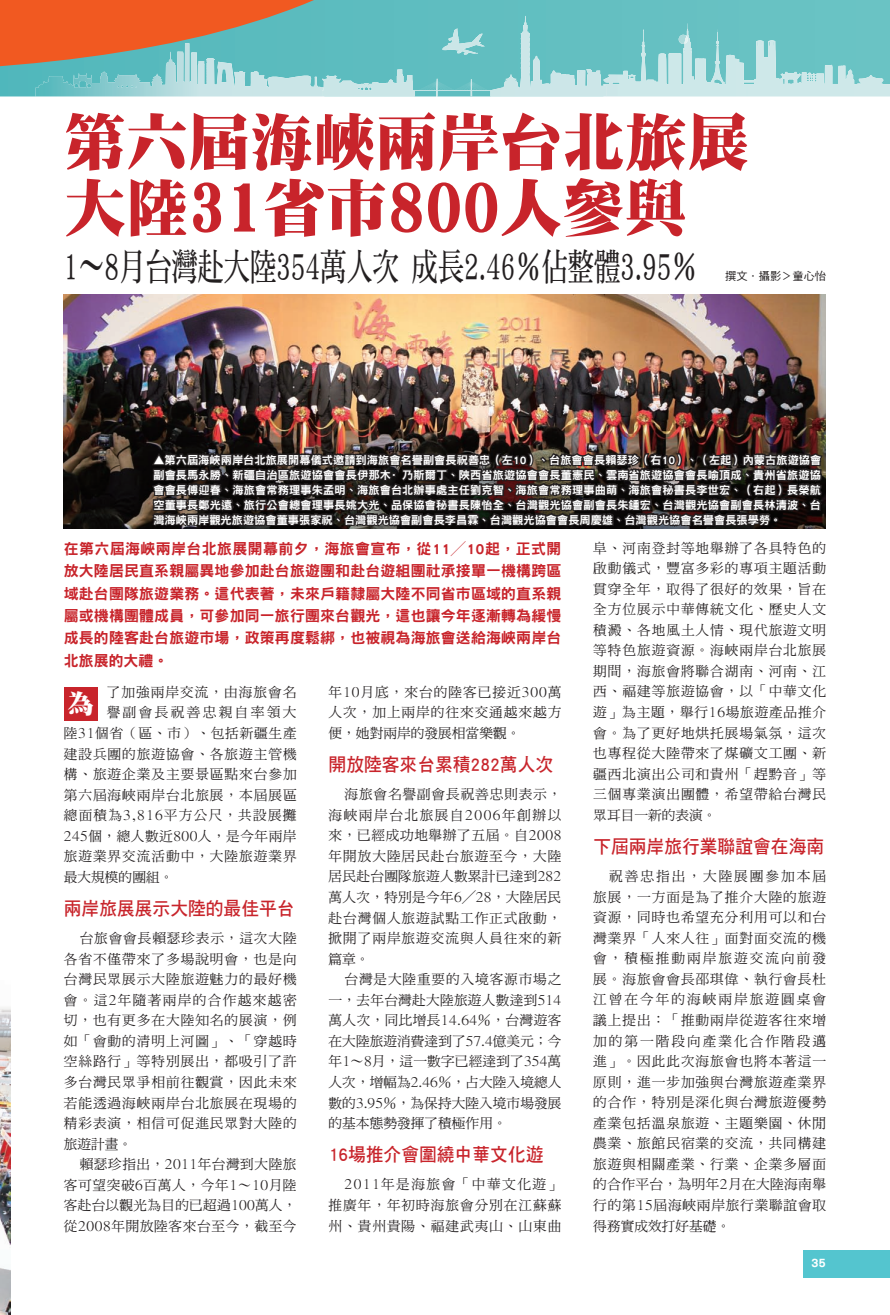
<style>
.page{position:relative;width:890px;height:1315px;background:#fff}
.page>*{position:absolute;margin:0;border:0;box-sizing:border-box;transform-origin:0 0}
.t1{font:62.25px "DF Ming Std W12";color:#c8242b}
.t2{font:37.38px "DF Ming Std W7";color:#231f20;scale:.7 1}
.t3{font:26.38px "DF Ming Std W12";color:#fff}
.t4{font:18.62px "DF Hei Std W7";color:#c8242b;scale:.95 1}
.t5{font:15px/22.4px "DF Hei Std W9";letter-spacing:.01em;color:#c8242b;text-align:justify}
.t6{font:13.75px/20.5px "DF Ming Md HK BF";letter-spacing:.065em;color:#231f20;text-align:justify}
.t7{font:13.75px "DF Ming Md HK BF";color:#231f20}
.t8{font:13.75px "DF Ming Md HK BF";letter-spacing:.015em;color:#231f20}
.t9{font:13.75px "DF Ming Md HK BF";letter-spacing:.045em;color:#231f20}
.t10{font:13.75px "DF Ming Md HK BF";letter-spacing:.035em;color:#231f20}
.t11{font:13.75px "DF Ming Md HK BF";letter-spacing:.025em;color:#231f20}
.t12{font:13.75px "DF Ming Md HK BF";letter-spacing:.01em;color:#231f20}
.t13{font:13.75px "DF Ming Md HK BF";letter-spacing:.085em;color:#231f20}
.t14{font:13.75px "DF Ming Md HK BF";letter-spacing:.11em;color:#231f20}
.t15{font:13.75px "DF Ming Md HK BF";letter-spacing:.095em;color:#231f20}
.t16{font:13.75px "DF Ming Md HK BF";letter-spacing:.165em;color:#231f20}
.t17{font:12.5px "DF Hei Std W9";color:#fff}
.t18{font:11.25px/15px "DF Hei Std W9";color:#fff;text-align:justify}
.t19{font:11.25px "DF Hei Std W5";color:#231f20}
.s1{font-size:74.75px}
.s2{font-size:41.12px}
</style>
<div class="page">
<img style="left:0;top:1007px;width:11px;height:308px">
<div style="left:64px;top:687px;width:34px;height:33px;background:#c8242b"></div>
<img style="left:64px;top:294px;width:761px;height:234px">
<svg style="left:148px;top:438px;width:678px;height:91px;background:#28201e"></svg>
<svg style="left:681px;top:0;width:208px;height:96px;background:#7cc9ca"></svg>
<svg style="left:0;top:0;width:681px;height:97px;background:#a28e76"></svg>
<img style="left:632px;top:23px;width:55px;height:5px">
<img style="left:753px;top:73px;width:95px;height:9px">
<div style="left:391px;top:16px;width:134px;height:12px;background:#5fbdc0"></div>
<svg style="left:52px;top:28px;width:701px;height:318px"></svg>
<div style="left:803px;top:1249px;width:86px;height:28px;background:#54c5cf"></div>
<p class="t1" style="left:64px;top:108px;width:686px">第六屆海峽兩岸台北旅展</p>
<p class="t1" style="left:64px;top:174px;width:624px">大陸<span class="s1">31</span>省市<span class="s1">800</span>人參與</p>
<p class="t2" style="left:64px;top:247px;width:906px"><span class="s2">1∼8</span>月台灣赴大陸<span class="s2">354</span>萬人次成長<span class="s2">2.46</span>％佔整體<span class="s2">3.95</span>％</p>
<p class="t19" style="left:725px;top:269px;width:102px">撰文．攝影＞童心怡</p>
<p class="t18" style="left:153px;top:452px;width:669px">▲第六屆海峽兩岸台北旅展開幕儀式邀請到海旅會名譽副會長祝善忠（左10）、台旅會會長賴瑟珍（右10）、（左起）內蒙古旅遊協會副會長馬永勝、新疆自治區旅遊協會會長伊那木·乃斯爾丁、陜西省旅遊協會會長董憲民、雲南省旅遊協會會長喻頂成、貴州省旅遊協會會長傅迎春、海旅會常務理事朱孟明、海旅會台北辦事處主任劉克智、海旅會常務理事曲萌、海旅會秘書長李世宏、（右起）長榮航空董事長鄭光遠、旅行公會總會理事長姚大光、品保協會秘書長陳怡全、台灣觀光協會副會長朱鍾宏、台灣觀光協會副會長林清波、台灣海峽兩岸觀光旅遊協會董事張家祝、台灣觀光協會副會長李昌霖、台灣觀光協會會長周慶雄、台灣觀光協會名譽會長張學勞。</p>
<p class="t5" style="left:64px;top:537px;width:499px">在第六屆海峽兩岸台北旅展開幕前夕，海旅會宣布，從11╱10起，正式開放大陸居民直系親屬異地參加赴台旅遊團和赴台遊組團社承接單一機構跨區域赴台團隊旅遊業務。這代表著，未來戶籍隸屬大陸不同省市區域的直系親屬或機構團體成員，可參加同一旅行團來台觀光，這也讓今年逐漸轉為緩慢成長的陸客赴台旅遊市場，政策再度鬆綁，也被視為海旅會送給海峽兩岸台北旅展的大禮。</p>
<p class="t6" style="left:107px;top:682px;width:191px">了加強兩岸交流，由海旅會名</p>
<p class="t16" style="left:107px;top:705px;width:191px">譽副會長祝善忠親自率領大</p>
<p class="t6" style="left:64px;top:723px;width:234px">陸31個省（區、市）、包括新疆生產</p>
<p class="t6" style="left:64px;top:744px;width:234px">建設兵團的旅遊協會、各旅遊主管機</p>
<p class="t6" style="left:64px;top:764px;width:234px">構、旅遊企業及主要景區點來台參加</p>
<p class="t6" style="left:64px;top:785px;width:234px">第六屆海峽兩岸台北旅展，本屆展區</p>
<p class="t13" style="left:64px;top:808px;width:234px">總面積為3,816平方公尺，共設展攤</p>
<p class="t10" style="left:64px;top:829px;width:234px">245個，總人數近800人，是今年兩岸</p>
<p class="t6" style="left:64px;top:846px;width:234px">旅遊業界交流活動中，大陸旅遊業界</p>
<p class="t7" style="left:64px;top:870px;width:111px">最大規模的團組。</p>
<p class="t4" style="left:64px;top:898px;width:244px">兩岸旅展展示大陸的最佳平台</p>
<p class="t6" style="left:80px;top:928px;width:218px">台旅會會長賴瑟珍表示，這次大陸</p>
<p class="t6" style="left:64px;top:949px;width:234px">各省不僅帶來了多場說明會，也是向</p>
<p class="t6" style="left:64px;top:969px;width:234px">台灣民眾展示大陸旅遊魅力的最好機</p>
<p class="t15" style="left:64px;top:993px;width:234px">會。這2年隨著兩岸的合作越來越密</p>
<p class="t6" style="left:64px;top:1010px;width:234px">切，也有更多在大陸知名的展演，例</p>
<p class="t6" style="left:64px;top:1031px;width:234px">如「會動的清明上河圖」、「穿越時</p>
<p class="t6" style="left:64px;top:1052px;width:234px">空絲路行」等特別展出，都吸引了許</p>
<p class="t6" style="left:64px;top:1072px;width:234px">多台灣民眾爭相前往觀賞，因此未來</p>
<p class="t6" style="left:64px;top:1093px;width:234px">若能透過海峽兩岸台北旅展在現場的</p>
<p class="t6" style="left:64px;top:1113px;width:234px">精彩表演，相信可促進民眾對大陸的</p>
<p class="t6" style="left:64px;top:1134px;width:70px">旅遊計畫。</p>
<p class="t10" style="left:80px;top:1157px;width:218px">賴瑟珍指出，2011年台灣到大陸旅</p>
<p class="t9" style="left:64px;top:1178px;width:234px">客可望突破6百萬人，今年1∼10月陸</p>
<p class="t8" style="left:64px;top:1198px;width:234px">客赴台以觀光為目的已超過100萬人，</p>
<p class="t9" style="left:64px;top:1219px;width:234px">從2008年開放陸客來台至今，截至今</p>
<p class="t3" style="left:68px;top:689px;width:28px">為</p>
<p class="t6" style="left:328px;top:682px;width:234px">年10月底，來台的陸客已接近300萬人次，加上兩岸的往來交通越來越方便，她對兩岸的發展相當樂觀。</p>
<p class="t4" style="left:328px;top:754px;width:238px">開放陸客來台累積282萬人次</p>
<p class="t6" style="left:344px;top:784px;width:218px">海旅會名譽副會長祝善忠則表示，</p>
<p class="t14" style="left:328px;top:808px;width:234px">海峽兩岸台北旅展自2006年創辦以</p>
<p class="t9" style="left:328px;top:828px;width:234px">來，已經成功地舉辦了五屆。自2008</p>
<p class="t6" style="left:328px;top:846px;width:234px">年開放大陸居民赴台旅遊至今，大陸</p>
<p class="t8" style="left:328px;top:869px;width:234px">居民赴台團隊旅遊人數累計已達到282</p>
<p class="t8" style="left:328px;top:890px;width:234px">萬人次，特別是今年6╱28，大陸居民</p>
<p class="t6" style="left:328px;top:908px;width:234px">赴台灣個人旅遊試點工作正式啟動，</p>
<p class="t6" style="left:328px;top:928px;width:234px">掀開了兩岸旅遊交流與人員往來的新</p>
<p class="t6" style="left:328px;top:949px;width:43px">篇章。</p>
<p class="t6" style="left:344px;top:969px;width:218px">台灣是大陸重要的入境客源市場之</p>
<p class="t8" style="left:328px;top:993px;width:234px">一，去年台灣赴大陸旅遊人數達到514</p>
<p class="t11" style="left:328px;top:1013px;width:234px">萬人次，同比增長14.64％，台灣遊客</p>
<p class="t7" style="left:328px;top:1034px;width:234px">在大陸旅遊消費達到了57.4億美元；今</p>
<p class="t12" style="left:328px;top:1054px;width:234px">年1∼8月，這一數字已經達到了354萬</p>
<p class="t7" style="left:328px;top:1075px;width:234px">人次，增幅為2.46％，占大陸入境總人</p>
<p class="t7" style="left:328px;top:1095px;width:234px">數的3.95％，為保持大陸入境市場發展</p>
<p class="t7" style="left:328px;top:1116px;width:180px">的基本態勢發揮了積極作用。</p>
<p class="t4" style="left:328px;top:1144px;width:228px">16場推介會圍繞中華文化遊</p>
<p class="t6" style="left:328px;top:1175px;width:234px;text-indent:16px">2011年是海旅會「中華文化遊」推廣年，年初時海旅會分別在江蘇蘇州、貴州貴陽、福建武夷山、山東曲</p>
<p class="t6" style="left:593px;top:538px;width:234px">阜、河南登封等地舉辦了各具特色的啟動儀式，豐富多彩的專項主題活動貫穿全年，取得了很好的效果，旨在全方位展示中華傳統文化、歷史人文積澱、各地風土人情、現代旅遊文明等特色旅遊資源。海峽兩岸台北旅展期間，海旅會將聯合湖南、河南、江西、福建等旅遊協會，以「中華文化遊」為主題，舉行16場旅遊產品推介會。為了更好地烘托展場氣氛，這次也專程從大陸帶來了煤礦文工團、新疆西北演出公司和貴州「趕黔音」等三個專業演出團體，希望帶給台灣民眾耳目一新的表演。</p>
<p class="t4" style="left:593px;top:836px;width:244px">下屆兩岸旅行業聯誼會在海南</p>
<p class="t6" style="left:593px;top:866px;width:234px;text-indent:16px">祝善忠指出，大陸展團參加本屆旅展，一方面是為了推介大陸的旅遊資源，同時也希望充分利用可以和台灣業界「人來人往」面對面交流的機會，積極推動兩岸旅遊交流向前發展。海旅會會長邵琪偉、執行會長杜江曾在今年的海峽兩岸旅遊圓桌會議上提出：「推動兩岸從遊客往來增加的第一階段向產業化合作階段邁進」。因此此次海旅會也將本著這一原則，進一步加強與台灣旅遊產業界的合作，特別是深化與台灣旅遊優勢產業包括溫泉旅遊、主題樂園、休閒農業、旅館民宿業的交流，共同構建旅遊與相關產業、行業、企業多層面的合作平台，為明年2月在大陸海南舉行的第15屆海峽兩岸旅行業聯誼會取得務實成效打好基礎。</p>
<p class="t17" style="left:811px;top:1256px;width:16px">35</p>
</div>
